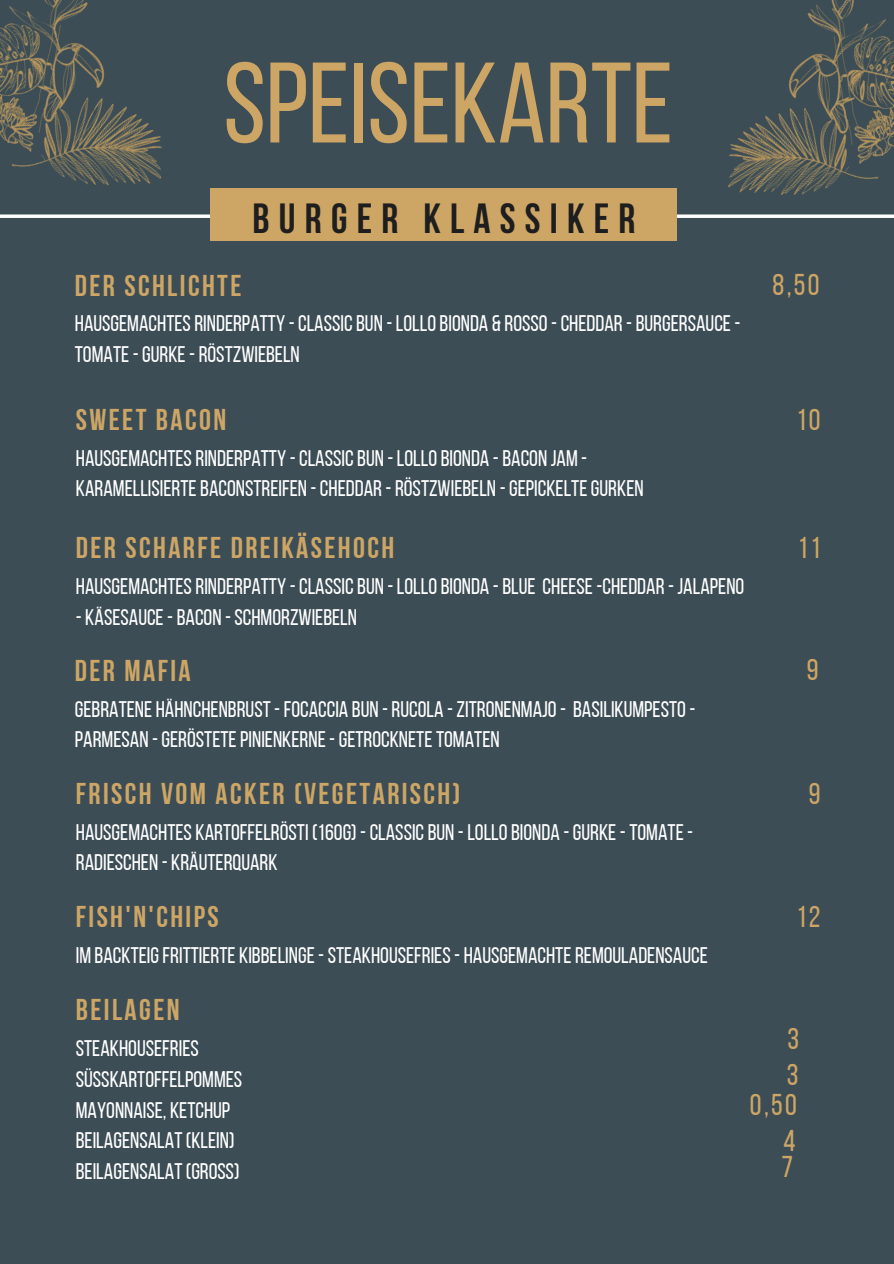
<style>
.page{position:relative;width:894px;height:1264px;background:#fff}
.page>*{position:absolute;margin:0;border:0;box-sizing:border-box;transform-origin:0 0}
.t1{font:114.15px "Bebas Neue";color:#cda666}
.t2{font:700 42px "Bebas Neue";letter-spacing:.22em;color:#1e1e1e}
.t3{font:30px "Bebas Neue Cyrillic";letter-spacing:.08em;color:#cda666}
.t4{font:30px "Bebas Neue";letter-spacing:.08em;color:#cda666}
.t5{font:22.5px/30.6px "Bebas Neue";color:#fff}
</style>
<div class="page">
<div style="left:0;top:0;width:893px;height:1263px;background:#3d4d55"></div>
<img style="left:667px;top:0;width:226px;height:241px">
<img style="left:0;top:0;width:162px;height:186px">
<svg style="left:0;top:203px;width:893px;height:27px"></svg>
<div style="left:210px;top:188px;width:466px;height:52px;background:#cda666"></div>
<p class="t1" style="left:223px;top:57px;width:451px">SPEISEKARTE</p>
<p class="t2" style="left:252px;top:201px;width:384px">BURGER KLASSIKER</p>
<p class="t3" style="left:75px;top:273px;width:168px">DER SCHLICHTE</p>
<p class="t5" style="left:75px;top:310px;width:667px">HAUSGEMACHTESRINDERPATTY -CLASSICBUN -LOLLOBIONDA &amp; ROSSO-CHEDDAR-BURGERSAUCE-<br>TOMATE-GURKE-RÖSTZWIEBELN</p>
<p class="t3" style="left:76px;top:407px;width:152px">SWEET BACON</p>
<p class="t5" style="left:76px;top:444px;width:512px">HAUSGEMACHTESRINDERPATTY -CLASSICBUN -LOLLOBIONDA -BACON JAM -</p>
<p class="t5" style="left:76px;top:475px;width:569px">KARAMELLISIERTEBACONSTREIFEN -CHEDDAR-RÖSTZWIEBELN -GEPICKELTEGURKEN</p>
<p class="t3" style="left:76px;top:535px;width:320px">DER SCHARFE DREIKÄSEHOCH</p>
<p class="t5" style="left:76px;top:573px;width:669px">HAUSGEMACHTESRINDERPATTY -CLASSICBUN -LOLLOBIONDA -BLUE CHEESE-CHEDDAR- JALAPENO</p>
<p class="t5" style="left:76px;top:603px;width:283px">- KÄSESAUCE-BACON -SCHMORZWIEBELN</p>
<p class="t3" style="left:75px;top:658px;width:117px">DER MAFIA</p>
<p class="t5" style="left:75px;top:695px;width:622px">GEBRATENE HÄHNCHENBRUST-FOCACCIA BUN -RUCOLA -ZITRONENMAJO- BASILIKUMPESTO-<br>PARMESAN -GERÖSTETEPINIENKERNE-GETROCKNETETOMATEN</p>
<p class="t3" style="left:76px;top:781px;width:386px">FRISCH VOM ACKER (VEGETARISCH)</p>
<p class="t5" style="left:76px;top:818px;width:618px">HAUSGEMACHTES KARTOFFELRÖSTI (160G) -CLASSICBUN -LOLLOBIONDA -GURKE-TOMATE-<br>RADIESCHEN - KRÄUTERQUARK</p>
<p class="t3" style="left:76px;top:904px;width:144px">FISH'N'CHIPS</p>
<p class="t5" style="left:76px;top:942px;width:633px">IM BACKTEIGFRITTIERTE KIBBELINGE-STEAKHOUSEFRIES- HAUSGEMACHTEREMOULADENSAUCE</p>
<p class="t4" style="left:772px;top:273px;width:49px">8,50</p>
<p class="t4" style="left:796px;top:407px;width:26px">10</p>
<p class="t4" style="left:797px;top:535px;width:24px">11</p>
<p class="t4" style="left:806px;top:658px;width:13px">9</p>
<p class="t4" style="left:808px;top:781px;width:13px">9</p>
<p class="t4" style="left:796px;top:904px;width:26px">12</p>
<p class="t3" style="left:76px;top:997px;width:105px">BEILAGEN</p>
<p class="t5" style="left:76px;top:1035px;width:124px">STEAKHOUSEFRIES</p>
<p class="t5" style="left:76px;top:1065px;width:168px">SÜSSKARTOFFELPOMMES</p>
<p class="t5" style="left:76px;top:1096px;width:156px">MAYONNAISE, KETCHUP</p>
<p class="t5" style="left:76px;top:1127px;width:160px">BEILAGENSALAT(KLEIN)</p>
<p class="t5" style="left:76px;top:1157px;width:165px">BEILAGENSALAT(GROß)</p>
<p class="t4" style="left:787px;top:1026px;width:13px">3</p>
<p class="t4" style="left:786px;top:1062px;width:13px">3</p>
<p class="t4" style="left:749px;top:1092px;width:48px">0,50</p>
<p class="t4" style="left:781px;top:1154px;width:13px">7</p>
<p class="t4" style="left:783px;top:1128px;width:14px">4</p>
</div>
